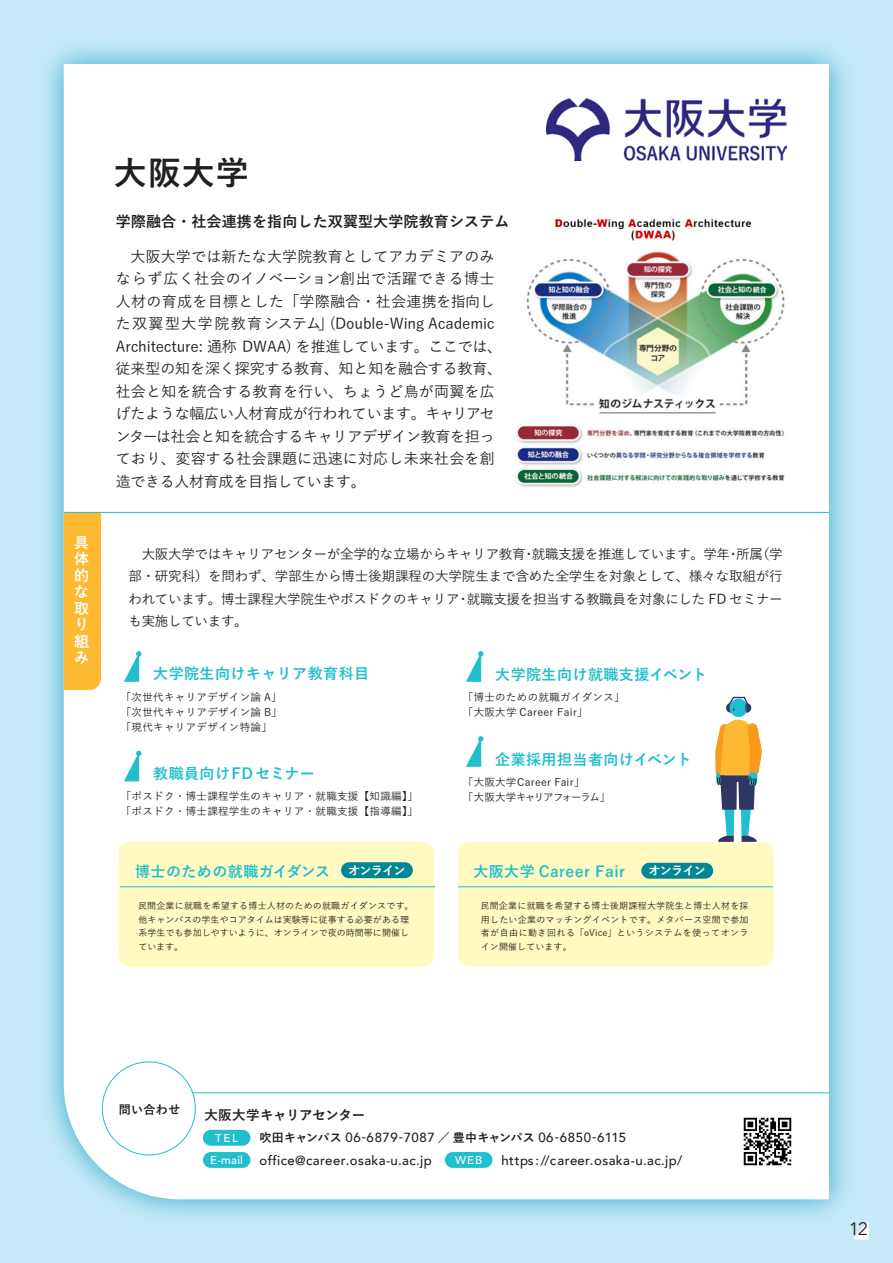
<style>
.page{position:relative;width:893px;height:1263px;background:#c6eafa}
.page>*{position:absolute;margin:0;border:0;box-sizing:border-box;transform-origin:0 0}
.t1{font:700 33px "Yu Go";color:#231f20}
.t2{font:18px "Avenir Next";color:#231f20}
.t3{font:500 15px/22.5px "Yu Go";letter-spacing:-.01em;color:#231f20}
.t4{font:700 15px "Yu Go";letter-spacing:.03em;color:#21bece}
.t5{font:700 15px "Yu Go";letter-spacing:.01em;color:#231f20}
.t6{font:700 15px/16.5px "Yu Go";color:#fff}
.t7{font:500 13.5px/22.5px "Yu Go";letter-spacing:-.02em;color:#231f20;text-align:justify}
.t8{font:700 13.5px "Yu Go";letter-spacing:-.03em;color:#231f20}
.t9{font:500 13.2px "Avenir";letter-spacing:.025em;color:#231f20}
.t10{font:500 13.2px "Avenir";letter-spacing:.045em;color:#231f20}
.t11{font:700 12.15px "Yu Go";letter-spacing:-.07em;color:#fff}
.t12{font:700 12px "Yu Go";letter-spacing:.03em;color:#231f20}
.t13{font:500 11.4px "Avenir";letter-spacing:.08em;color:#fff}
.t14{font:500 10.5px/15px "Yu Go";letter-spacing:.03em;color:#231f20}
.t15{font:500 10.5px/15px "Yu Go";letter-spacing:.01em;color:#231f20}
.t16{font:500 9px/13.5px "Yu Go";letter-spacing:.01em;color:#231f20}
.s1{font-family:"Yu Go";font-weight:700;font-size:12px}
</style>
<div class="page">
<svg style="left:853px;top:1221px;width:16px;height:18px"></svg>
<img style="left:44px;top:45px;width:823px;height:1193px">
<div style="left:64px;top:64px;width:765px;height:1135px;background:#fff"></div>
<svg style="left:124px;top:651px;width:17px;height:31px"></svg>
<svg style="left:124px;top:751px;width:17px;height:30px"></svg>
<svg style="left:466px;top:651px;width:17px;height:31px"></svg>
<svg style="left:466px;top:736px;width:17px;height:31px"></svg>
<hr style="left:182px;top:1092px;width:647px;height:1px;background:#21bece">
<div style="left:203px;top:1152px;width:47px;height:16px;background:#21bece;border-radius:8px"></div>
<div style="left:445px;top:1152px;width:47px;height:16px;background:#21bece;border-radius:8px"></div>
<div style="left:203px;top:1130px;width:47px;height:16px;background:#21bece;border-radius:8px"></div>
<div style="left:102px;top:1061px;width:94px;height:95px;background:#fff"></div>
<div style="left:64px;top:513px;width:37px;height:177px;background:#fdb931"></div>
<hr style="left:64px;top:512px;width:765px;height:1px;background:#21bece">
<div style="left:119px;top:842px;width:315px;height:125px;background:#fffac1;border-radius:11px"></div>
<hr style="left:120px;top:886px;width:315px;height:1px;background:#21bece">
<div style="left:458px;top:842px;width:316px;height:124px;background:#fffac1;border-radius:11px"></div>
<hr style="left:458px;top:886px;width:315px;height:1px;background:#21bece">
<img style="left:547px;top:98px;width:240px;height:62px">
<img style="left:513px;top:215px;width:278px;height:273px">
<svg style="left:713px;top:696px;width:50px;height:146px;background:#c0ba9b"></svg>
<img style="left:740px;top:1114px;width:55px;height:55px">
<div style="left:341px;top:862px;width:72px;height:16px;background:#008694;border-radius:8px"></div>
<div style="left:641px;top:863px;width:72px;height:16px;background:#008694;border-radius:8px"></div>
<p class="t6" style="left:74px;top:534px;width:16px">具体的な取り組み</p>
<h1 class="t1" style="left:114px;top:154px;width:136px">大阪大学</h1>
<p class="t5" style="left:116px;top:213px;width:395px">学際融合・社会連携を指向した双翼型大学院教育システム</p>
<p class="t3" style="left:116px;top:243px;width:388px">　大阪大学では新たな大学院教育としてアカデミアのみならず広く社会のイノベーション創出で活躍できる博士人材の育成を目標とした「学際融合・社会連携を指向した双翼型大学院教育システム」(Double-Wing Academic<br>Architecture: 通称 DWAA) を推進しています。ここでは、従来型の知を深く探究する教育、知と知を融合する教育、社会と知を統合する教育を行い、ちょうど鳥が両翼を広げたような幅広い人材育成が行われています。キャリアセンターは社会と知を統合するキャリアデザイン教育を担っており、変容する社会課題に迅速に対応し未来社会を創造できる人材育成を目指しています。</p>
<p class="t7" style="left:128px;top:541px;width:656px">　大阪大学ではキャリアセンターが全学的な立場からキャリア教育・就職支援を推進しています。学年・所属（学部・研究科）を問わず、学部生から博士後期課程の大学院生まで含めた全学生を対象として、様々な取組が行われています。博士課程大学院生やポスドクのキャリア・就職支援を担当する教職員を対象にした FD セミナーも実施しています。</p>
<p class="t4" style="left:153px;top:665px;width:217px">大学院生向けキャリア教育科目</p>
<p class="t14" style="left:121px;top:688px;width:163px;text-align:justify">「次世代キャリアデザイン論 A」「次世代キャリアデザイン論 B」「現代キャリアデザイン特論」</p>
<p class="t4" style="left:153px;top:765px;width:163px">教職員向けFDセミナー</p>
<p class="t14" style="left:121px;top:788px;width:299px">「ポスドク・博士課程学生のキャリア・就職支援【知識編】」「ポスドク・博士課程学生のキャリア・就職支援【指導編】」</p>
<p class="t4" style="left:495px;top:666px;width:213px">大学院生向け就職支援イベント</p>
<p class="t14" style="left:463px;top:688px;width:163px">「博士のための就職ガイダンス」「大阪大学 Career Fair」</p>
<p class="t4" style="left:495px;top:751px;width:198px">企業採用担当者向けイベント</p>
<p class="t15" style="left:463px;top:773px;width:149px">「大阪大学Career Fair」<br>「大阪大学キャリアフォーラム」</p>
<p class="t4" style="left:135px;top:863px;width:196px">博士のための就職ガイダンス</p>
<p class="t16" style="left:138px;top:898px;width:277px">民間企業に就職を希望する博士人材のための就職ガイダンスです。他キャンパスの学生やコアタイムは実験等に従事する必要がある理系学生でも参加しやすいように、オンラインで夜の時間帯に開催しています。</p>
<p class="t4" style="left:473px;top:863px;width:153px">大阪大学 Career Fair</p>
<p class="t16" style="left:480px;top:898px;width:270px;text-align:justify">民間企業に就職を希望する博士後期課程大学院生と博士人材を採用したい企業のマッチングイベントです。メタバース空間で参加者が自由に動き回れる「oVice」というシステムを使ってオンライン開催しています。</p>
<p class="t11" style="left:348px;top:863px;width:59px">オンライン</p>
<p class="t11" style="left:649px;top:864px;width:59px">オンライン</p>
<p class="t12" style="left:119px;top:1103px;width:63px">問い合わせ</p>
<p class="t8" style="left:204px;top:1107px;width:162px">大阪大学キャリアセンター</p>
<p class="t13" style="left:210px;top:1150px;width:34px">E-mail</p>
<p class="t9" style="left:260px;top:1149px;width:174px">office@career.osaka-u.ac.jp</p>
<p class="t13" style="left:455px;top:1150px;width:29px">WEB</p>
<p class="t9" style="left:502px;top:1149px;width:182px">https://career.osaka-u.ac.jp/</p>
<p class="t13" style="left:215px;top:1128px;width:24px">TEL</p>
<p class="t10" style="left:260px;top:1126px;width:368px"><span class="s1">吹田キャンパス</span> 06-6879-7087 <span class="s1">／豊中キャンパス</span> 06-6850-6115</p>
<p class="t2" style="left:849px;top:1214px;width:21px">12</p>
</div>
